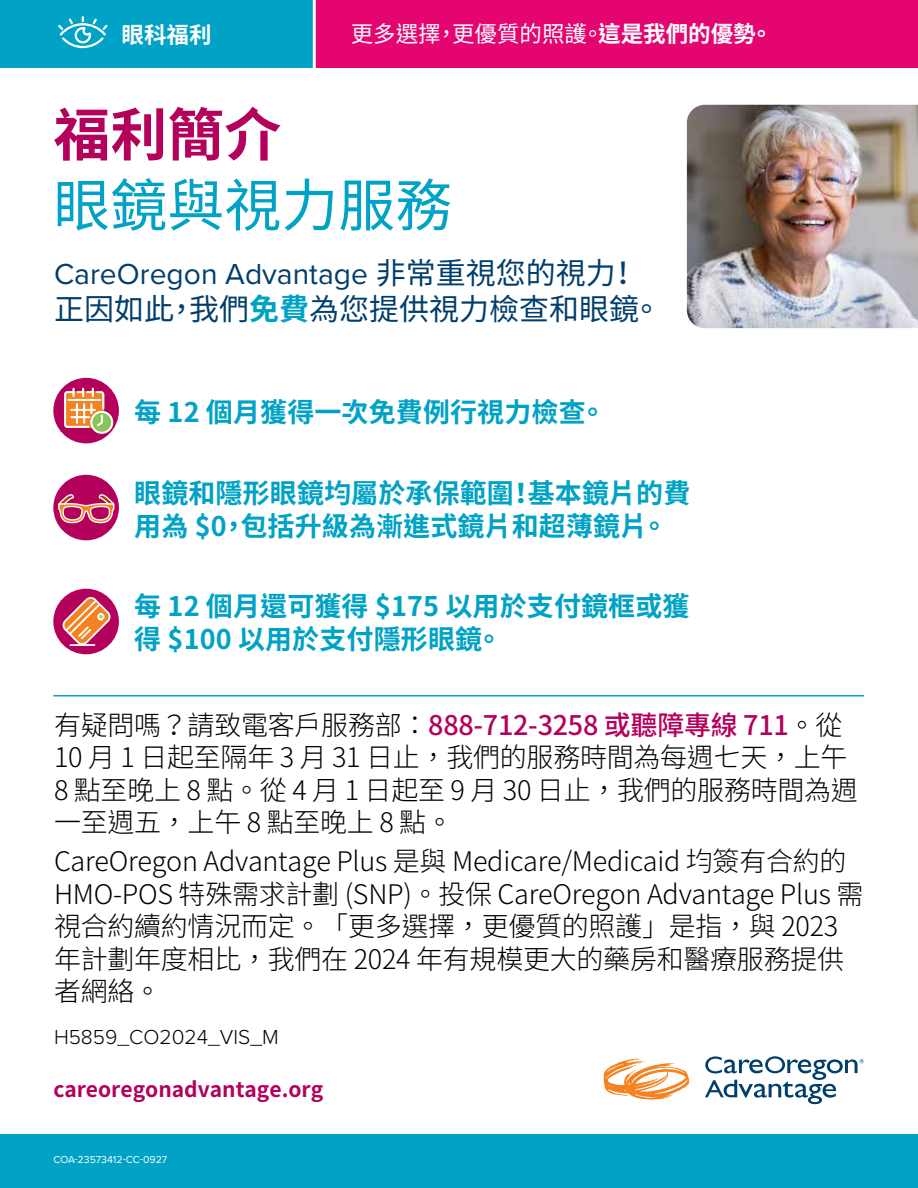
<style>
.page{position:relative;width:918px;height:1188px;background:#fff}
.page>*{position:absolute;margin:0;border:0;box-sizing:border-box;transform-origin:0 0}
.t1{font:57px "Noto Sans CJ Ktc";color:#00a2c5}
.t2{font:700 57px "Noto Sans CJ Ktc";color:#b4015c}
.t3{font:30px "Proxima Nova";color:#003e6b}
.t4{font:30px "Noto Sans CJ Ktc";color:#003e6b}
.t5{font:300 27px/32.4px "Noto Sans CJ Ktc";letter-spacing:-.01em;color:#000}
.t6{font:700 27px/33px "Noto Sans CJ Ktc";letter-spacing:.005em;color:#00a2c5}
.t7{font:22.5px "Noto Sans CJ Ktc";color:#fff}
.t8{font:700 22.5px "Noto Sans CJ Ktc";color:#fff}
.t9{font:700 21px "Noto Sans CJ Ktc";color:#b4015c}
.t10{font:300 21px "Proxima Nova";color:#000}
.t11{font:10.5px "Proxima Nova";color:#fff}
.s1{font-weight:700}
.s2{font-family:"Noto Sans CJ Ktc"}
.s3{font-weight:700;color:#00a2c5}
.s4{font-weight:500;color:#b4015c}
</style>
<div class="page">
<div style="left:0;top:1134px;width:918px;height:54px;background:#00a2c5"></div>
<hr style="left:53px;top:695px;width:811px;height:1px;background:#00a2c5">
<div style="left:314px;top:0;width:604px;height:68px;background:#e40571"></div>
<div style="left:0;top:0;width:314px;height:68px;background:#00a2c5"></div>
<hr style="left:313px;top:0;width:3px;height:72px;background:#fff">
<svg style="left:604px;top:1059px;width:85px;height:41px"></svg>
<svg style="left:705px;top:1056px;width:159px;height:48px"></svg>
<svg style="left:58px;top:16px;width:50px;height:33px"></svg>
<div style="left:53px;top:589px;width:66px;height:65px;background:#b4015c;border-radius:50%"></div>
<svg style="left:53px;top:475px;width:66px;height:65px"></svg>
<svg style="left:53px;top:378px;width:66px;height:65px"></svg>
<svg style="left:57px;top:377px;width:59px;height:271px"></svg>
<hr style="left:70px;top:644px;width:24px;height:2px;background:#fff">
<img style="left:687px;top:105px;width:231px;height:223px">
<p class="t8" style="left:122px;top:22px;width:91px">眼科福利</p>
<p class="t7" style="left:351px;top:21px;width:423px">更多選擇，更優質的照護。<span class="s1">這是我們的優勢。</span></p>
<h1 class="t2" style="left:53px;top:103px;width:229px">福利簡介</h1>
<h1 class="t1" style="left:53px;top:173px;width:400px">眼鏡與視力服務</h1>
<p class="t3" style="left:54px;top:251px;width:586px">CareOregon Advantage <span class="s2">非常重視您的視力！</span></p>
<p class="t4" style="left:54px;top:292px;width:609px">正因如此，我們<span class="s3">免費</span>為您提供視力檢查和眼鏡。</p>
<p class="t6" style="left:134px;top:397px;width:473px">每 12 個月獲得一次免費例行視力檢查。</p>
<p class="t6" style="left:134px;top:477px;width:558px">眼鏡和隱形眼鏡均屬於承保範圍！基本鏡片的費用為 $0，包括升級為漸進式鏡片和超薄鏡片。</p>
<p class="t6" style="left:134px;top:590px;width:557px">每 12 個月還可獲得 $175 以用於支付鏡框或獲得 $100 以用於支付隱形眼鏡。</p>
<p class="t5" style="left:54px;top:709px;width:805px">有疑問嗎？請致電客戶服務部：<span class="s4">888-712-3258 或聽障專線 711</span>。從10 月 1 日起至隔年 3 月 31 日止，我們的服務時間為每週七天，上午8 點至晚上 8 點。從 4 月 1 日起至 9 月 30 日止，我們的服務時間為週一至週五，上午 8 點至晚上 8 點。</p>
<p class="t5" style="left:54px;top:846px;width:811px">CareOregon Advantage Plus 是與 Medicare/Medicaid 均簽有合約的HMO-POS 特殊需求計劃 (SNP)。投保 CareOregon Advantage Plus 需視合約續約情況而定。「更多選擇，更優質的照護」是指，與 2023年計劃年度相比，我們在 2024 年有規模更大的藥房和醫療服務提供者網絡。</p>
<p class="t10" style="left:54px;top:1021px;width:226px">H5859_CO2024_VIS_M</p>
<p class="t9" style="left:53px;top:1078px;width:272px">careoregonadvantage.org</p>
<p class="t11" style="left:53px;top:1152px;width:116px">COA-23573412-CC-0927</p>
</div>
